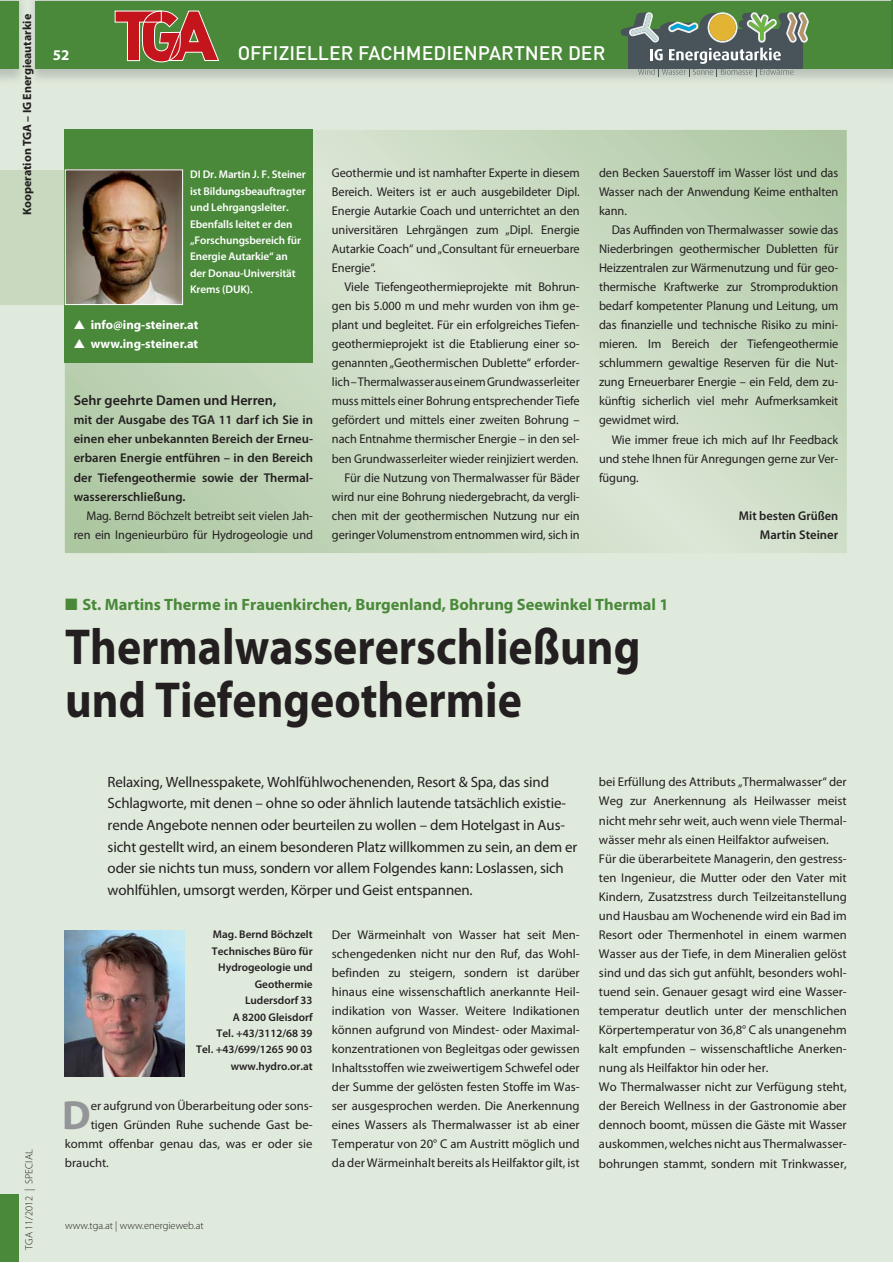
<style>
.page{position:relative;width:893px;height:1263px;background:#fff}
.page>*{position:absolute;margin:0;border:0;box-sizing:border-box;transform-origin:0 0}
.t1{font:700 50.85px/53.8px "Myriad Pro";color:#231f20;scale:.9 1}
.t2{font:700 40.95px "Myriad Pro";color:#939598}
.t3{font:500 19.35px "DIN";color:#fff}
.t4{font:700 16.5px "Myriad Pro";color:#4a893a}
.t5{font:15px/21.6px "Myriad Pro";letter-spacing:-.01em;color:#231f20}
.t6{font:700 15px "Myriad Pro";color:#fff}
.t7{font:600 14.25px "Myriad Pro";color:#231f20}
.t8{font:12.75px/19px "Myriad Pro";color:#231f20;text-align:justify}
.t9{font:600 12.75px/19px "Myriad Pro";color:#231f20;text-align:right}
.t10{font:700 12.75px "Myriad Pro";color:#fff}
.t11{font:700 12px "Myriad Pro";color:#231f20}
.t12{font:600 11.25px/16.5px "Myriad Pro";letter-spacing:-.01em;color:#fff}
.t13{font:600 11.25px/16.5px "Myriad Pro";color:#231f20;text-align:right}
.t14{font:300 10.5px "Myriad Pro";color:#231f20}
</style>
<div class="page">
<div style="left:0;top:1px;width:892px;height:1261px;background:#e0eadc"></div>
<img style="left:0;top:1px;width:882px;height:79px">
<div style="left:0;top:1px;width:19px;height:67px;background:#4a893a"></div>
<img style="left:27px;top:1px;width:1px;height:84px">
<img style="left:882px;top:68px;width:10px;height:12px">
<img style="left:891px;top:1px;width:1px;height:67px">
<div style="left:36px;top:1px;width:855px;height:67px;background:#4a893a"></div>
<svg style="left:620px;top:12px;width:188px;height:65px;background:#768575"></svg>
<div style="left:0;top:1194px;width:19px;height:68px;background:#4a893a"></div>
<svg style="left:115px;top:11px;width:104px;height:51px"></svg>
<div style="left:0;top:170px;width:66px;height:135px;background:#c8d9c0"></div>
<svg style="left:65px;top:130px;width:781px;height:423px"></svg>
<div style="left:65px;top:129px;width:248px;height:234px;background:#4a893a"></div>
<img style="left:67px;top:171px;width:114px;height:132px">
<div style="left:65px;top:169px;width:118px;height:136px;border:1px solid #fff"></div>
<img style="left:65px;top:930px;width:120px;height:146px">
<p class="t11" style="left:22px;top:215px;width:202px;rotate:-90deg">Kooperation TGA – IG Energieautarkie</p>
<p class="t6" style="left:53px;top:49px;width:18px">52</p>
<h3 class="t3" style="left:238px;top:46px;width:369px">OFFIZIELLER FACHMEDIENPARTNER DER</h3>
<p class="t12" style="left:190px;top:167px;width:117px">DI Dr. Martin J. F. Steiner ist Bildungsbeauftragter und Lehrgangsleiter.<br>Ebenfalls leitet er den „Forschungsbereich für<br>Energie Autarkie“ an der Donau-Universität<br>Krems (DUK).</p>
<p class="t10" style="left:74px;top:320px;width:126px">▲ info@ing-steiner.at</p>
<p class="t10" style="left:74px;top:339px;width:126px">▲ www.ing-steiner.at</p>
<p class="t7" style="left:74px;top:395px;width:204px">Sehr geehrte Damen und Herren,</p>
<p class="t9" style="left:74px;top:411px;width:241px;text-align:justify">mit der Ausgabe des TGA 11 darf ich Sie in einen eher unbekannten Bereich der Erneu&shy;erbaren Energie entführen – in den Bereich der Tiefengeothermie sowie der Thermal&shy;wassererschließung.</p>
<p class="t8" style="left:74px;top:507px;width:241px;text-align:right">Mag. Bernd Böchzelt betreibt seit vielen Jah&shy;ren ein Ingenieurbüro für Hydrogeologie und</p>
<p class="t8" style="left:332px;top:164px;width:249px">Geothermie und ist namhafter Experte in diesem Bereich. Weiters ist er auch ausgebildeter Dipl.<br>Energie Autarkie Coach und unterrichtet an den universitären Lehrgängen zum „Dipl. Energie Autarkie Coach“ und „Consultant für erneuerbare Energie“.</p>
<p class="t8" style="left:332px;top:278px;width:249px;text-align:right">Viele Tiefengeothermieprojekte mit Bohrun&shy;gen bis 5.000 m und mehr wurden von ihm ge&shy;plant und begleitet. Für ein erfolgreiches Tiefen&shy;geothermieprojekt ist die Etablierung einer so&shy;genannten „Geothermischen Dublette“ erforder&shy;lich – Thermalwasser aus einem Grundwasserleiter muss mittels einer Bohrung entsprechender Tiefe gefördert und mittels einer zweiten Bohrung – nach Entnahme thermischer Energie – in den sel&shy;ben Grundwasserleiter wieder reinjiziert werden.<br>Für die Nutzung von Thermalwasser für Bäder wird nur eine Bohrung niedergebracht, da vergli&shy;chen mit der geothermischen Nutzung nur ein geringer Volumenstrom entnommen wird, sich in</p>
<p class="t8" style="left:599px;top:164px;width:241px">den Becken Sauerstoff im Wasser löst und das Wasser nach der Anwendung Keime enthalten kann.</p>
<p class="t8" style="left:599px;top:221px;width:241px;text-indent:13px">Das Auffinden von Thermalwasser sowie das Niederbringen geothermischer Dubletten für Heizzentralen zur Wärmenutzung und für geo&shy;thermische Kraftwerke zur Stromproduktion bedarf kompetenter Planung und Leitung, um das finanzielle und technische Risiko zu mini&shy;mieren. Im Bereich der Tiefengeothermie schlummern gewaltige Reserven für die Nut&shy;zung Erneuerbarer Energie – ein Feld, dem zu&shy;künftig sicherlich viel mehr Aufmerksamkeit gewidmet wird.</p>
<p class="t8" style="left:599px;top:431px;width:241px;text-indent:13px">Wie immer freue ich mich auf Ihr Feedback und stehe Ihnen für Anregungen gerne zur Ver&shy;fügung.</p>
<p class="t9" style="left:739px;top:507px;width:101px">Mit besten Grüßen<br>Martin Steiner</p>
<p class="t14" style="left:23px;top:1250px;width:102px;rotate:-90deg">TGA 11/2012 | SPECIAL</p>
<p class="t4" style="left:65px;top:598px;width:604px">■ St. Martins Therme in Frauenkirchen, Burgenland, Bohrung Seewinkel Thermal 1</p>
<h1 class="t1" style="left:65px;top:623px;width:640px">Thermalwassererschließung und Tiefengeothermie</h1>
<p class="t5" style="left:108px;top:772px;width:471px">Relaxing, Wellnesspakete, Wohlfühlwochenenden, Resort &amp; Spa, das sind Schlagworte, mit denen – ohne so oder ähnlich lautende tatsächlich existie&shy;rende Angebote nennen oder beurteilen zu wollen – dem Hotelgast in Aus&shy;sicht gestellt wird, an einem besonderen Platz willkommen zu sein, an dem er oder sie nichts tun muss, sondern vor allem Folgendes kann: Loslassen, sich wohlfühlen, umsorgt werden, Körper und Geist entspannen.</p>
<p class="t13" style="left:196px;top:927px;width:118px">Mag. Bernd Böchzelt<br>Technisches Büro für<br>Hydrogeologie und<br>Geothermie<br>Ludersdorf 33<br>A 8200 Gleisdorf<br>Tel. +43/3112/68 39<br>Tel. +43/699/1265 90 03 www.hydro.or.at</p>
<h2 class="t2" style="left:62px;top:1100px;width:30px">D</h2>
<p class="t8" style="left:91px;top:1097px;width:223px">er aufgrund von Überarbeitung oder sons-</p>
<p class="t8" style="left:91px;top:1116px;width:223px">tigen Gründen Ruhe suchende Gast be-</p>
<p class="t8" style="left:65px;top:1135px;width:249px">kommt offenbar genau das, was er oder sie</p>
<p class="t8" style="left:65px;top:1154px;width:46px">braucht.</p>
<p class="t8" style="left:332px;top:926px;width:249px">Der Wärmeinhalt von Wasser hat seit Men&shy;schengedenken nicht nur den Ruf, das Wohl&shy;befinden zu steigern, sondern ist darüber hinaus eine wissenschaftlich anerkannte Heil&shy;indikation von Wasser. Weitere Indikationen können aufgrund von Mindest- oder Maximal&shy;konzentrationen von Begleitgas oder gewissen Inhaltsstoffen wie zweiwertigem Schwefel oder der Summe der gelösten festen Stoffe im Was&shy;ser ausgesprochen werden. Die Anerkennung eines Wassers als Thermalwasser ist ab einer Temperatur von 20° C am Austritt möglich und da der Wärmeinhalt bereits als Heilfaktor gilt, ist</p>
<p class="t8" style="left:599px;top:773px;width:249px;text-align:left">bei Erfüllung des Attributs „Thermalwasser“ der Weg zur Anerkennung als Heilwasser meist nicht mehr sehr weit, auch wenn viele Thermal&shy;wässer mehr als einen Heilfaktor aufweisen.<br>Für die überarbeitete Managerin, den gestress&shy;ten Ingenieur, die Mutter oder den Vater mit Kindern, Zusatzstress durch Teilzeitanstellung und Hausbau am Wochenende wird ein Bad im Resort oder Thermenhotel in einem warmen Wasser aus der Tiefe, in dem Mineralien gelöst sind und das sich gut anfühlt, besonders wohl&shy;tuend sein. Genauer gesagt wird eine Wasser&shy;temperatur deutlich unter der menschlichen Körpertemperatur von 36,8° C als unangenehm kalt empfunden – wissenschaftliche Anerken&shy;nung als Heilfaktor hin oder her.<br>Wo Thermalwasser nicht zur Verfügung steht, der Bereich Wellness in der Gastronomie aber dennoch boomt, müssen die Gäste mit Wasser auskommen, welches nicht aus Thermalwasser&shy;bohrungen stammt, sondern mit Trinkwasser,</p>
<p class="t14" style="left:65px;top:1219px;width:140px">www.tga.at | www.energieweb.at</p>
</div>
